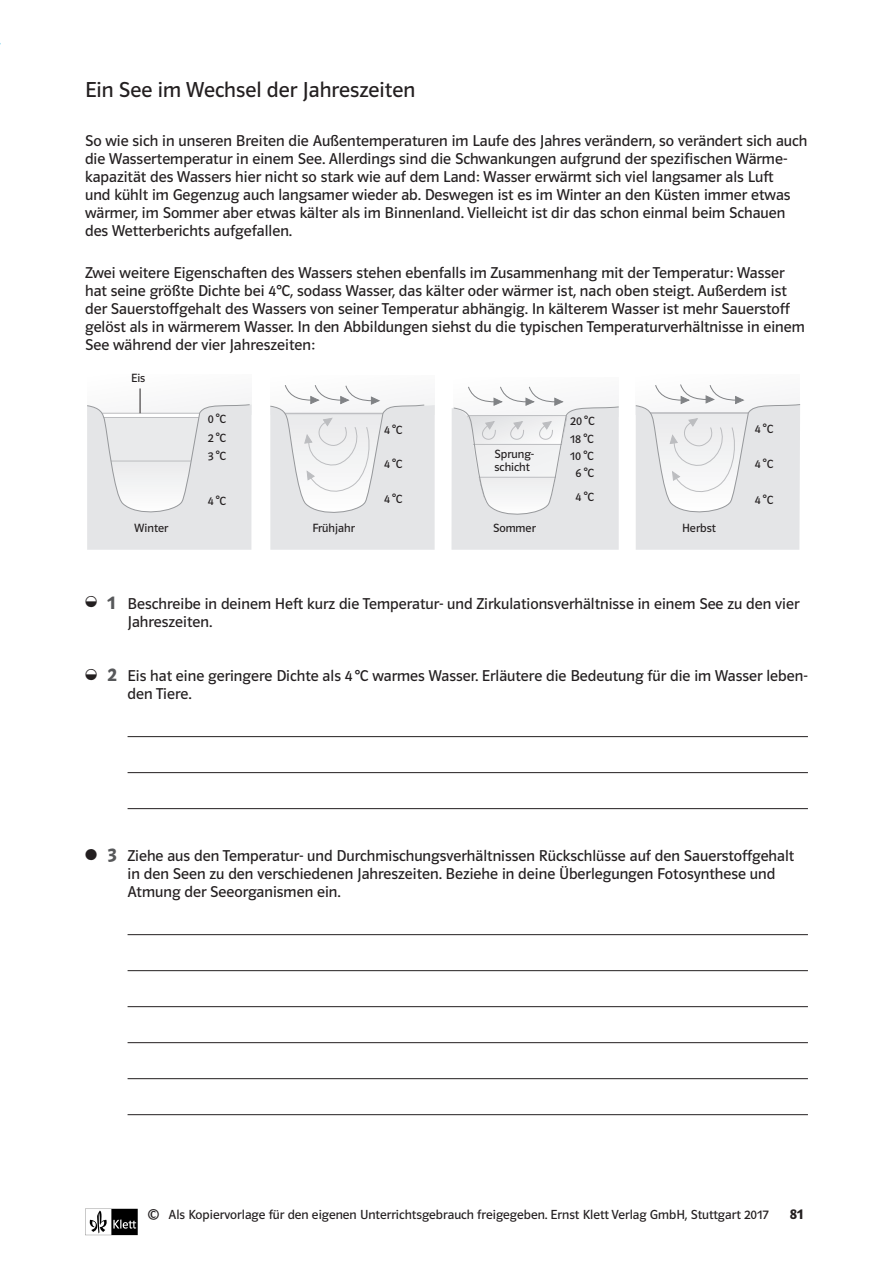
<style>
.page{position:relative;width:893px;height:1263px;background:#fff}
.page>*{position:absolute;margin:0;border:0;box-sizing:border-box;transform-origin:0 0}
.t1{font:21.75px "Polo ST11 K Buch";color:#231f20}
.t2{font:15.75px/18px "Polo ST11 K Buch";color:#231f20}
.t3{font:15px "Polo ST11 K Hfett";color:#231f20}
.t4{font:13.2px "Polo ST11 K Buch";color:#231f20}
.t5{font:12px/17.4px "Polo ST11 K Buch";color:#231f20;text-align:justify}
.s1{font-family:"Polo ST11 K Hfett";font-size:19.5px;color:#57585a}
.s2{font-size:13.5px}
</style>
<div class="page">
<svg style="left:85px;top:1209px;width:53px;height:26px"></svg>
<hr style="left:128px;top:736px;width:680px;height:1px;background:#231f20">
<hr style="left:128px;top:772px;width:680px;height:1px;background:#231f20">
<hr style="left:128px;top:808px;width:680px;height:1px;background:#231f20">
<hr style="left:128px;top:934px;width:680px;height:1px;background:#231f20">
<hr style="left:128px;top:970px;width:680px;height:1px;background:#231f20">
<hr style="left:128px;top:1006px;width:680px;height:1px;background:#231f20">
<hr style="left:128px;top:1042px;width:680px;height:1px;background:#231f20">
<hr style="left:128px;top:1078px;width:680px;height:1px;background:#231f20">
<hr style="left:128px;top:1114px;width:680px;height:1px;background:#231f20">
<div style="left:87px;top:375px;width:164px;height:39px;background:#fbfbfb"></div>
<svg style="left:635px;top:384px;width:165px;height:166px"></svg>
<svg style="left:451px;top:386px;width:168px;height:164px"></svg>
<svg style="left:87px;top:388px;width:164px;height:162px"></svg>
<svg style="left:270px;top:385px;width:165px;height:165px"></svg>
<h1 class="t1" style="left:85px;top:78px;width:332px">Ein See im Wechsel der Jahreszeiten</h1>
<p class="t2" style="left:85px;top:132px;width:724px">So wie sich in unseren Breiten die Außentemperaturen im Laufe des Jahres verändern, so verändert sich auch die Wassertemperatur in einem See. Allerdings sind die Schwankungen aufgrund der spezifischen Wärme‑ kapazität des Wassers hier nicht so stark wie auf dem Land: Wasser erwärmt sich viel langsamer als Luft<br>und kühlt im Gegenzug auch langsamer wieder ab. Deswegen ist es im Winter an den Küsten immer etwas wärmer, im Sommer aber etwas kälter als im Binnenland. Vielleicht ist dir das schon einmal beim Schauen des Wetterberichts aufgefallen.</p>
<p class="t2" style="left:85px;top:264px;width:721px">Zwei weitere Eigenschaften des Wassers stehen ebenfalls im Zusammenhang mit der Temperatur: Wasser hat seine größte Dichte bei 4°C, sodass Wasser, das kälter oder wärmer ist, nach oben steigt. Außerdem ist der Sauerstoffgehalt des Wassers von seiner Temperatur abhängig. In kälterem Wasser ist mehr Sauerstoff gelöst als in wärmerem Wasser. In den Abbildungen siehst du die typischen Temperaturverhältnisse in einem See während der vier Jahreszeiten:</p>
<p class="t5" style="left:131px;top:370px;width:16px">Eis</p>
<p class="t5" style="left:134px;top:519px;width:36px">Winter</p>
<p class="t5" style="left:208px;top:409px;width:20px;line-height:18.8px">0 °C 2 °C 3 °C</p>
<p class="t5" style="left:208px;top:492px;width:20px">4 °C</p>
<p class="t5" style="left:755px;top:491px;width:20px">4 °C</p>
<p class="t5" style="left:682px;top:519px;width:35px">Herbst</p>
<p class="t5" style="left:570px;top:412px;width:26px;text-align:center">20 °C<br>18 °C<br>10 °C<br>6 °C</p>
<p class="t5" style="left:576px;top:489px;width:20px">4 °C</p>
<p class="t5" style="left:755px;top:420px;width:20px">4 °C</p>
<p class="t5" style="left:384px;top:421px;width:20px">4 °C</p>
<p class="t5" style="left:494px;top:448px;width:41px;line-height:12.8px">Sprung&shy;schicht</p>
<p class="t5" style="left:384px;top:456px;width:20px">4 °C</p>
<p class="t5" style="left:755px;top:456px;width:20px">4 °C</p>
<p class="t5" style="left:384px;top:490px;width:20px">4 °C</p>
<p class="t5" style="left:312px;top:519px;width:44px">Frühjahr</p>
<p class="t5" style="left:493px;top:519px;width:44px">Sommer</p>
<p class="t2" style="left:128px;top:595px;width:673px;text-indent:-20px"><span class="s1">1</span> Beschreibe in deinem Heft kurz die Temperatur- und Zirkulationsverhältnisse in einem See zu den vier<br>Jahreszeiten.</p>
<p class="t2" style="left:128px;top:667px;width:681px;text-indent:-20px"><span class="s1">2</span> Eis hat eine geringere Dichte als 4 °C warmes Wasser. Erläutere die Bedeutung für die im Wasser leben‑ den Tiere.</p>
<p class="t2" style="left:128px;top:847px;width:668px;text-indent:-20px"><span class="s1">3</span> Ziehe aus den Temperatur- und Durchmischungsverhältnissen Rückschlüsse auf den Sauerstoffgehalt in den Seen zu den verschiedenen Jahreszeiten. Beziehe in deine Überlegungen Fotosynthese und<br>Atmung der Seeorganismen ein.</p>
<p class="t4" style="left:147px;top:1207px;width:623px"><span class="s2">©</span> Als Kopiervorlage für den eigenen Unterrichtsgebrauch freigegeben. Ernst Klett Verlag GmbH, Stuttgart 2017</p>
<p class="t3" style="left:790px;top:1205px;width:15px">81</p>
</div>
